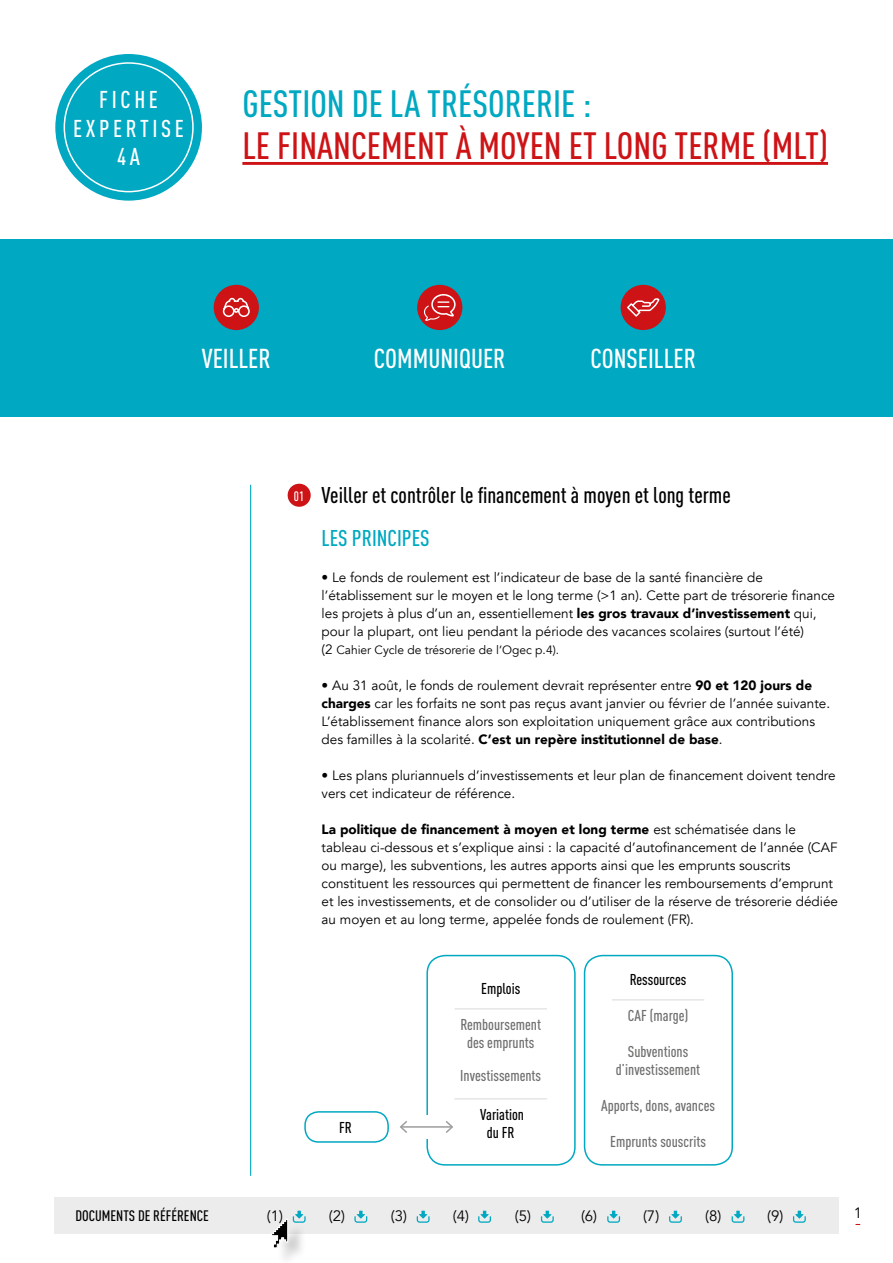
<style>
.page{position:relative;width:893px;height:1263px;background:#fff}
.page>*{position:absolute;margin:0;border:0;box-sizing:border-box;transform-origin:0 0}
.t1{font:500 37.5px "DIN Cond";color:#cd1316}
.t2{font:500 37.5px "DIN Cond";color:#00a8c1}
.t3{font:500 27px "DIN Cond";color:#fff}
.t4{font:500 24px/28.5px "DIN Cond";letter-spacing:.15em;color:#fff;text-align:center}
.t5{font:500 22.5px "DIN Cond";color:#000}
.t6{font:500 22.5px "DIN Cond";color:#00a8c1}
.t7{font:500 15.45px/18px "DIN Cond";color:#6f6f6e;text-align:center}
.t8{font:500 15.45px/18px "DIN Cond";color:#000;text-align:center}
.t9{font:15px "Avenir";color:#000}
.t10{font:500 15px "DIN Cond";color:#000}
.t11{font:13.5px/18px "Avenir";color:#000}
.t12{font:12px "Avenir";color:#000}
.s1{font-size:13.5px;color:#fff}
.s2{font-weight:900}
.s3{font-size:13.5px}
</style>
<div class="page">
<div style="left:55px;top:54px;width:147px;height:147px;background:#00a8c1;border-radius:50%"></div>
<hr style="left:250px;top:485px;width:1px;height:691px;background:#00a8c1">
<hr style="left:242px;top:162px;width:586px;height:3px;background:#cd1316">
<hr style="left:454px;top:1008px;width:93px;height:1px;background:#dadada">
<hr style="left:454px;top:1098px;width:93px;height:1px;background:#dadada">
<div style="left:426px;top:955px;width:150px;height:210px;border:2px solid #00a8c1;border-radius:18px"></div>
<div style="left:304px;top:1111px;width:85px;height:32px;border:2px solid #00a8c1;border-radius:13px"></div>
<hr style="left:612px;top:999px;width:92px;height:1px;background:#dadada">
<div style="left:584px;top:955px;width:149px;height:210px;border:2px solid #00a8c1;border-radius:18px"></div>
<div style="left:393px;top:1115px;width:59px;height:23px;background:#fff"></div>
<hr style="left:401px;top:1126px;width:51px;height:2px;background:#9c9d9d">
<svg style="left:444px;top:1121px;width:9px;height:12px"></svg>
<svg style="left:400px;top:1121px;width:9px;height:12px"></svg>
<div style="left:0;top:239px;width:893px;height:178px;background:#00a8c1"></div>
<div style="left:214px;top:285px;width:45px;height:45px;background:#cd1316;border-radius:50%"></div>
<svg style="left:222px;top:297px;width:28px;height:20px"></svg>
<div style="left:417px;top:285px;width:45px;height:45px;background:#cd1316;border-radius:50%"></div>
<svg style="left:424px;top:294px;width:32px;height:27px"></svg>
<div style="left:621px;top:285px;width:45px;height:45px;background:#cd1316;border-radius:50%"></div>
<svg style="left:627px;top:298px;width:33px;height:19px"></svg>
<div style="left:54px;top:1197px;width:785px;height:36px;background:#ececed"></div>
<svg style="left:354px;top:1211px;width:13px;height:12px"></svg>
<svg style="left:417px;top:1211px;width:13px;height:12px"></svg>
<svg style="left:541px;top:1211px;width:13px;height:12px"></svg>
<svg style="left:478px;top:1211px;width:13px;height:12px"></svg>
<svg style="left:607px;top:1211px;width:13px;height:12px"></svg>
<svg style="left:732px;top:1211px;width:12px;height:12px"></svg>
<svg style="left:669px;top:1211px;width:13px;height:12px"></svg>
<svg style="left:793px;top:1211px;width:13px;height:12px"></svg>
<div style="left:274px;top:1222px;width:33px;height:41px;background:#000;opacity:.2"></div>
<svg style="left:272px;top:1211px;width:34px;height:37px"></svg>
<div style="left:288px;top:484px;width:23px;height:23px;background:#cd1316;border-radius:50%"></div>
<h3 class="t4" style="left:73px;top:85px;width:112px">FICHE<br>EXPERTISE<br>4A</h3>
<h1 class="t2" style="left:242px;top:82px;width:351px">GESTION DE LA TRÉSORERIE :</h1>
<h1 class="t1" style="left:242px;top:124px;width:587px">LE FINANCEMENT À MOYEN ET LONG TERME (MLT)</h1>
<h2 class="t3" style="left:202px;top:343px;width:71px">VEILLER</h2>
<h2 class="t3" style="left:374px;top:343px;width:133px">COMMUNIQUER</h2>
<h2 class="t3" style="left:590px;top:343px;width:107px">CONSEILLER</h2>
<h3 class="t5" style="left:294px;top:482px;width:438px"><span class="s1">01</span> Veiller et contrôler le financement à moyen et long terme</h3>
<h3 class="t6" style="left:322px;top:525px;width:110px">LES PRINCIPES</h3>
<p class="t11" style="left:322px;top:569px;width:515px">• Le fonds de roulement est l’indicateur de base de la santé financière de l’établissement sur le moyen et le long terme (&gt;1 an). Cette part de trésorerie finance les projets à plus d’un an, essentiellement <span class="s2">les gros travaux d’investissement</span> qui, pour la plupart, ont lieu pendant la période des vacances scolaires (surtout l’été)</p>
<p class="t12" style="left:322px;top:643px;width:239px"><span class="s3">(2</span> Cahier Cycle de trésorerie de l’Ogec p.4).</p>
<p class="t11" style="left:322px;top:677px;width:510px">• Au 31 août, le fonds de roulement devrait représenter entre <span class="s2">90 et 120 jours de charges</span> car les forfaits ne sont pas reçus avant janvier ou février de l’année suivante.<br>L’établissement finance alors son exploitation uniquement grâce aux contributions des familles à la scolarité. <span class="s2">C’est un repère institutionnel de base</span>.</p>
<p class="t11" style="left:322px;top:767px;width:516px">• Les plans pluriannuels d’investissements et leur plan de financement doivent tendre vers cet indicateur de référence.</p>
<p class="t11" style="left:322px;top:821px;width:518px"><span class="s2">La politique de financement à moyen et long terme</span> est schématisée dans le tableau ci-dessous et s’explique ainsi : la capacité d’autofinancement de l’année (CAF ou marge), les subventions, les autres apports ainsi que les emprunts souscrits constituent les ressources qui permettent de financer les remboursements d’emprunt et les investissements, et de consolider ou d’utiliser de la réserve de trésorerie dédiée au moyen et au long terme, appelée fonds de roulement (FR).</p>
<p class="t8" style="left:339px;top:1118px;width:14px">FR</p>
<p class="t8" style="left:481px;top:980px;width:41px">Emplois</p>
<p class="t7" style="left:460px;top:1016px;width:82px">Remboursement des emprunts</p>
<p class="t7" style="left:460px;top:1067px;width:82px">Investissements</p>
<p class="t8" style="left:480px;top:1106px;width:45px">Variation du FR</p>
<p class="t8" style="left:630px;top:971px;width:58px">Ressources</p>
<p class="t7" style="left:628px;top:1007px;width:62px">CAF (marge)</p>
<p class="t7" style="left:616px;top:1043px;width:86px">Subventions d’investissement</p>
<p class="t7" style="left:601px;top:1097px;width:115px">Apports, dons, avances</p>
<p class="t7" style="left:610px;top:1133px;width:97px">Emprunts souscrits</p>
<p class="t10" style="left:76px;top:1207px;width:135px">DOCUMENTS DE RÉFÉRENCE</p>
<p class="t9" style="left:267px;top:1207px;width:18px">(1)</p>
<p class="t9" style="left:329px;top:1207px;width:18px">(2)</p>
<p class="t9" style="left:391px;top:1207px;width:18px">(3)</p>
<p class="t9" style="left:453px;top:1207px;width:18px">(4)</p>
<p class="t9" style="left:515px;top:1207px;width:18px">(5)</p>
<p class="t9" style="left:581px;top:1207px;width:18px">(6)</p>
<p class="t9" style="left:643px;top:1207px;width:18px">(7)</p>
<p class="t9" style="left:705px;top:1207px;width:18px">(8)</p>
<p class="t9" style="left:767px;top:1207px;width:18px">(9)</p>
<p class="t9" style="left:854px;top:1204px;width:10px">1</p>
</div>
